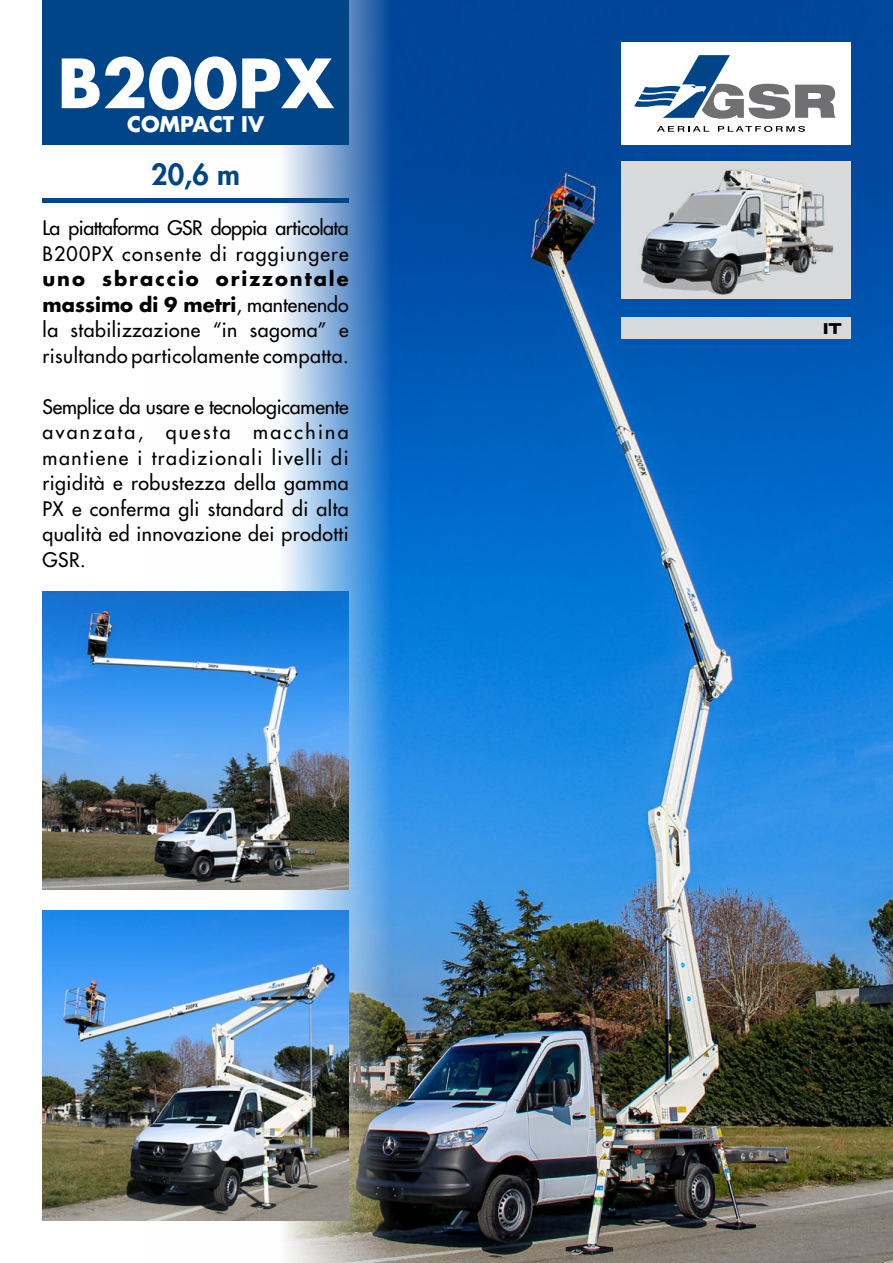
<style>
.page{position:relative;width:893px;height:1263px;background:#fff}
.page>*{position:absolute;margin:0;border:0;box-sizing:border-box;transform-origin:0 0}
.t1{font:700 66px "Futura Std";color:#fff}
.t2{font:800 28.5px "Futura Std";color:#004588}
.t3{font:700 21px "Futura Std";color:#fff}
.t4{font:500 19.5px/25.5px "Futura Std";letter-spacing:.025em;color:#000;text-align:justify}
.t5{font:500 19.5px/25.5px "Futura Std";letter-spacing:-.02em;color:#000}
.t6{font:15px "Eurostile LT Std Bold Ex 2";color:#000}
.s1{font-weight:700}
</style>
<div class="page">
<img style="left:149px;top:0;width:744px;height:1263px">
<img style="left:621px;top:162px;width:229px;height:137px">
<img style="left:43px;top:591px;width:306px;height:299px">
<img style="left:43px;top:910px;width:306px;height:310px">
<div style="left:621px;top:43px;width:229px;height:102px;background:#fff"></div>
<svg style="left:634px;top:55px;width:202px;height:64px"></svg>
<svg style="left:657px;top:126px;width:52px;height:6px"></svg>
<svg style="left:718px;top:126px;width:87px;height:6px"></svg>
<div style="left:621px;top:317px;width:229px;height:22px;background:#d9dadb"></div>
<div style="left:43px;top:0;width:306px;height:145px;background:#004588"></div>
<hr style="left:43px;top:198px;width:306px;height:4px;background:#004588">
<h1 class="t1" style="left:57px;top:40px;width:278px">B200PX</h1>
<p class="t3" style="left:127px;top:110px;width:138px">COMPACT IV</p>
<h2 class="t2" style="left:151px;top:157px;width:90px">20,6 m</h2>
<p class="t5" style="left:43px;top:215px;width:308px">La piattaforma GSR doppia articolata<br>B200PX consente di raggiungere</p>
<p class="t4" style="left:43px;top:266px;width:308px"><span class="s1">uno sbraccio orizzontale massimo di 9 metri</span>, mantenendo la stabilizzazione “in sagoma” e risultando particolamente compatta.</p>
<p class="t4" style="left:43px;top:394px;width:308px">Semplice da usare e tecnologicamente avanzata, questa macchina mantiene i tradizionali livelli di rigidità e robustezza della gamma PX e conferma gli standard di alta qualità ed innovazione dei prodotti GSR.</p>
<p class="t6" style="left:823px;top:318px;width:21px">IT</p>
</div>
